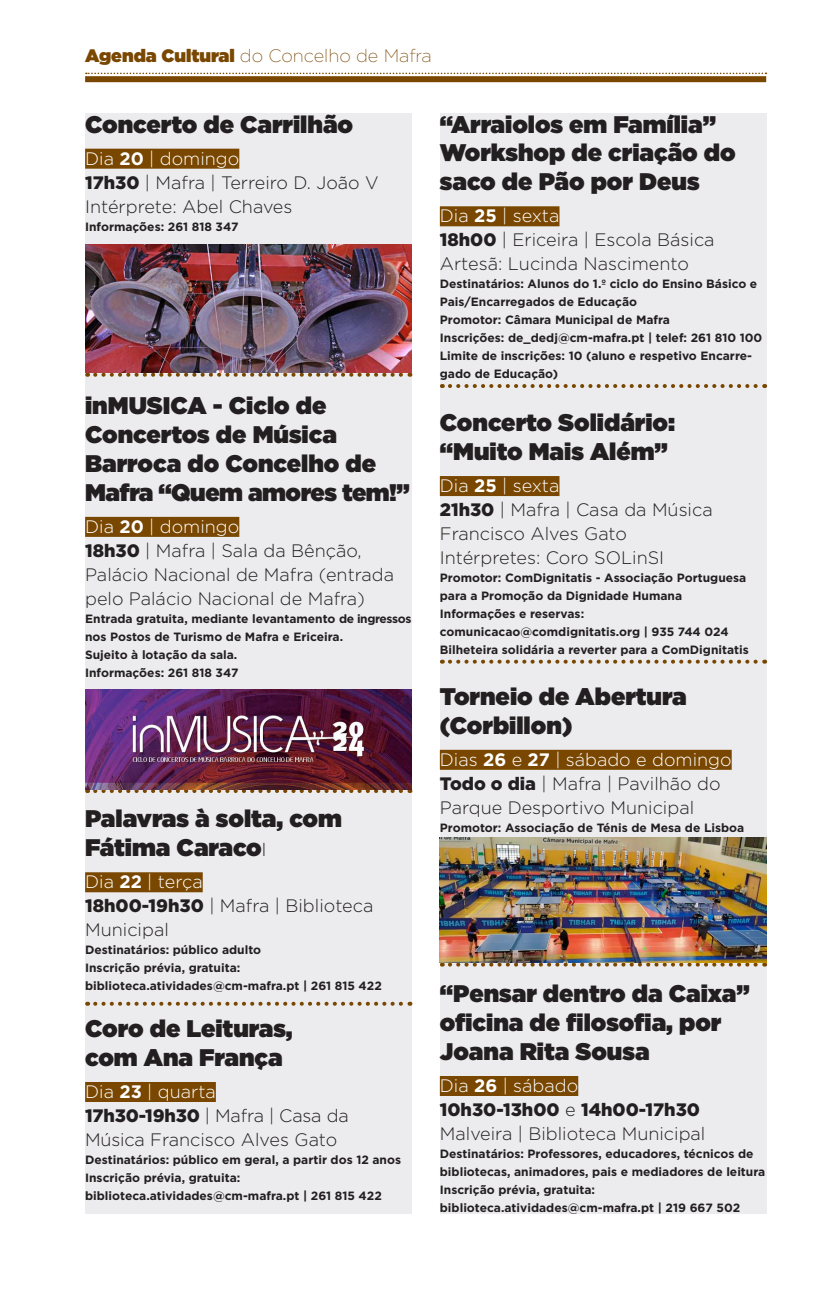
<style>
.page{position:relative;width:840px;height:1299px;background:#fff}
.page>*{position:absolute;margin:0;border:0;box-sizing:border-box;transform-origin:0 0}
.t1{font:900 24px/28.8px "Gotham";color:#231f20}
.t2{font:300 18px/24px "Gotham";color:#231f20}
.t3{font:300 18px "Gotham";color:#fff}
.t4{font:200 18px "Gotham";color:#794700}
.t5{font:900 18px "Gotham";color:#231f20}
.t6{font:700 12px/18px "Gotham";color:#231f20}
.s1{font-weight:900}
.s2{font-weight:700}
.s3{font-weight:300;font-size:18px}
.s4{font-weight:300}
</style>
<div class="page">
<div style="left:85px;top:113px;width:326px;height:1100px;background:#ececee"></div>
<div style="left:439px;top:113px;width:326px;height:1100px;background:#ececee"></div>
<div style="left:85px;top:76px;width:680px;height:6px;background:#794700"></div>
<svg style="left:86px;top:73px;width:680px;height:1px"></svg>
<div style="left:85px;top:149px;width:154px;height:20px;background:#794700"></div>
<div style="left:85px;top:517px;width:154px;height:20px;background:#794700"></div>
<div style="left:85px;top:872px;width:118px;height:20px;background:#794700"></div>
<div style="left:85px;top:1081px;width:131px;height:20px;background:#794700"></div>
<div style="left:439px;top:206px;width:120px;height:20px;background:#794700"></div>
<div style="left:439px;top:476px;width:120px;height:20px;background:#794700"></div>
<div style="left:439px;top:749px;width:292px;height:20px;background:#794700"></div>
<div style="left:439px;top:1075px;width:139px;height:20px;background:#794700"></div>
<svg style="left:449px;top:384px;width:315px;height:4px"></svg>
<svg style="left:95px;top:373px;width:315px;height:4px"></svg>
<svg style="left:449px;top:659px;width:315px;height:4px"></svg>
<svg style="left:95px;top:789px;width:315px;height:4px"></svg>
<svg style="left:449px;top:962px;width:315px;height:4px"></svg>
<svg style="left:95px;top:1001px;width:315px;height:4px"></svg>
<img style="left:85px;top:690px;width:326px;height:99px">
<img style="left:85px;top:245px;width:326px;height:128px">
<img style="left:439px;top:837px;width:326px;height:125px">
<h2 class="t4" style="left:85px;top:45px;width:348px"><span class="s1">Agenda Cultural</span> do Concelho de Mafra</h2>
<p class="t1" style="left:85px;top:109px;width:269px">Concerto de Carrilhão</p>
<p class="t3" style="left:85px;top:147px;width:156px">Dia <span class="s2">20</span> | domingo</p>
<p class="t2" style="left:85px;top:170px;width:295px"><span class="s1">17h30</span> | Mafra | Terreiro D. João V</p>
<p class="t2" style="left:85px;top:194px;width:209px">Intérprete: Abel Chaves</p>
<p class="t6" style="left:85px;top:217px;width:155px">Informações: 261 818 347</p>
<p class="t1" style="left:85px;top:391px;width:243px">inMUSICA - Ciclo de</p>
<p class="t1" style="left:85px;top:420px;width:253px">Concertos de Música</p>
<p class="t1" style="left:85px;top:449px;width:326px">Barroca do Concelho de<br>Mafra “Quem amores tem!”</p>
<p class="t3" style="left:85px;top:515px;width:156px">Dia <span class="s2">20</span> | domingo</p>
<p class="t2" style="left:85px;top:538px;width:278px"><span class="s1">18h30</span> | Mafra | Sala da Bênção,</p>
<p class="t2" style="left:85px;top:562px;width:310px">Palácio Nacional de Mafra (entrada pelo Palácio Nacional de Mafra)</p>
<p class="t6" style="left:85px;top:609px;width:327px">Entrada gratuita, mediante levantamento de ingressos nos Postos de Turismo de Mafra e Ericeira.</p>
<p class="t6" style="left:85px;top:645px;width:154px">Sujeito à lotação da sala.</p>
<p class="t6" style="left:85px;top:663px;width:155px">Informações: 261 818 347</p>
<p class="t1" style="left:85px;top:804px;width:258px">Palavras à solta, com</p>
<p class="t1" style="left:85px;top:833px;width:182px">Fátima Caraco<span class="s3">l</span></p>
<p class="t3" style="left:85px;top:870px;width:119px">Dia <span class="s2">22</span> | terça</p>
<p class="t2" style="left:85px;top:893px;width:290px"><span class="s1">18h00-19h30</span> | Mafra | Biblioteca<br>Municipal</p>
<p class="t6" style="left:85px;top:940px;width:177px">Destinatários: público adulto</p>
<p class="t6" style="left:85px;top:958px;width:157px">Inscrição prévia, gratuita:</p>
<p class="t6" style="left:85px;top:976px;width:298px">biblioteca.atividades@cm-mafra.pt | 261 815 422</p>
<p class="t1" style="left:85px;top:1013px;width:209px">Coro de Leituras,</p>
<p class="t1" style="left:85px;top:1042px;width:199px">com Ana França</p>
<p class="t3" style="left:85px;top:1080px;width:132px">Dia <span class="s2">23</span> | quarta</p>
<p class="t2" style="left:85px;top:1103px;width:265px"><span class="s1">17h30-19h30</span> | Mafra | Casa da</p>
<p class="t2" style="left:85px;top:1127px;width:254px">Música Francisco Alves Gato</p>
<p class="t6" style="left:85px;top:1150px;width:317px">Destinatários: público em geral, a partir dos 12 anos</p>
<p class="t6" style="left:85px;top:1168px;width:157px">Inscrição prévia, gratuita:</p>
<p class="t6" style="left:85px;top:1186px;width:298px">biblioteca.atividades@cm-mafra.pt | 261 815 422</p>
<p class="t1" style="left:439px;top:109px;width:277px">“Arraiolos em Família”</p>
<p class="t1" style="left:439px;top:138px;width:297px">Workshop de criação do saco de Pão por Deus</p>
<p class="t3" style="left:439px;top:204px;width:121px">Dia <span class="s2">25</span> | sexta</p>
<p class="t2" style="left:439px;top:227px;width:276px"><span class="s1">18h00</span> | Ericeira | Escola Básica</p>
<p class="t2" style="left:439px;top:251px;width:250px">Artesã: Lucinda Nascimento</p>
<p class="t6" style="left:439px;top:275px;width:319px">Destinatários: Alunos do 1.º ciclo do Ensino Básico e</p>
<p class="t6" style="left:439px;top:293px;width:199px">Pais/Encarregados de Educação</p>
<p class="t6" style="left:439px;top:311px;width:231px">Promotor: Câmara Municipal de Mafra</p>
<p class="t6" style="left:439px;top:329px;width:324px">Inscrições: de_dedj@cm-mafra.pt | telef: 261 810 100</p>
<p class="t6" style="left:439px;top:347px;width:313px">Limite de inscrições: 10 (aluno e respetivo Encarre&shy;gado de Educação)</p>
<p class="t1" style="left:439px;top:408px;width:237px">Concerto Solidário:</p>
<p class="t1" style="left:439px;top:437px;width:229px">“Muito Mais Além”</p>
<p class="t3" style="left:439px;top:474px;width:121px">Dia <span class="s2">25</span> | sexta</p>
<p class="t2" style="left:439px;top:497px;width:274px"><span class="s1">21h30</span> | Mafra | Casa da Música</p>
<p class="t2" style="left:439px;top:521px;width:189px">Francisco Alves Gato</p>
<p class="t2" style="left:439px;top:545px;width:226px">Intérpretes: Coro SOLinSI</p>
<p class="t6" style="left:439px;top:568px;width:308px">Promotor: ComDignitatis - Associação Portuguesa para a Promoção da Dignidade Humana</p>
<p class="t6" style="left:439px;top:604px;width:146px">Informações e reservas:</p>
<p class="t6" style="left:439px;top:622px;width:290px">comunicacao@comdignitatis.org | 935 744 024</p>
<p class="t6" style="left:439px;top:640px;width:310px">Bilheteira solidária a reverter para a ComDignitatis</p>
<p class="t1" style="left:439px;top:681px;width:248px">Torneio de Abertura</p>
<p class="t1" style="left:439px;top:710px;width:134px">(Corbillon)</p>
<p class="t3" style="left:439px;top:748px;width:293px">Dias <span class="s2">26</span> e <span class="s2">27</span> | sábado e domingo</p>
<p class="t2" style="left:439px;top:771px;width:282px"><span class="s1">Todo o dia</span> | Mafra | Pavilhão do</p>
<p class="t2" style="left:439px;top:795px;width:256px">Parque Desportivo Municipal</p>
<p class="t6" style="left:439px;top:818px;width:306px">Promotor: Associação de Ténis de Mesa de Lisboa</p>
<p class="t1" style="left:439px;top:979px;width:311px">“Pensar dentro da Caixa” oficina de filosofia, por<br>Joana Rita Sousa</p>
<p class="t3" style="left:439px;top:1074px;width:140px">Dia <span class="s2">26</span> | sábado</p>
<p class="t5" style="left:439px;top:1097px;width:261px">10h30-13h00 <span class="s4">e</span> 14h00-17h30</p>
<p class="t2" style="left:439px;top:1121px;width:267px">Malveira | Biblioteca Municipal</p>
<p class="t6" style="left:439px;top:1144px;width:327px">Destinatários: Professores, educadores, técnicos de bibliotecas, animadores, pais e mediadores de leitura</p>
<p class="t6" style="left:439px;top:1180px;width:157px">Inscrição prévia, gratuita:</p>
<p class="t6" style="left:439px;top:1198px;width:301px">biblioteca.atividades@cm-mafra.pt | 219 667 502</p>
</div>
